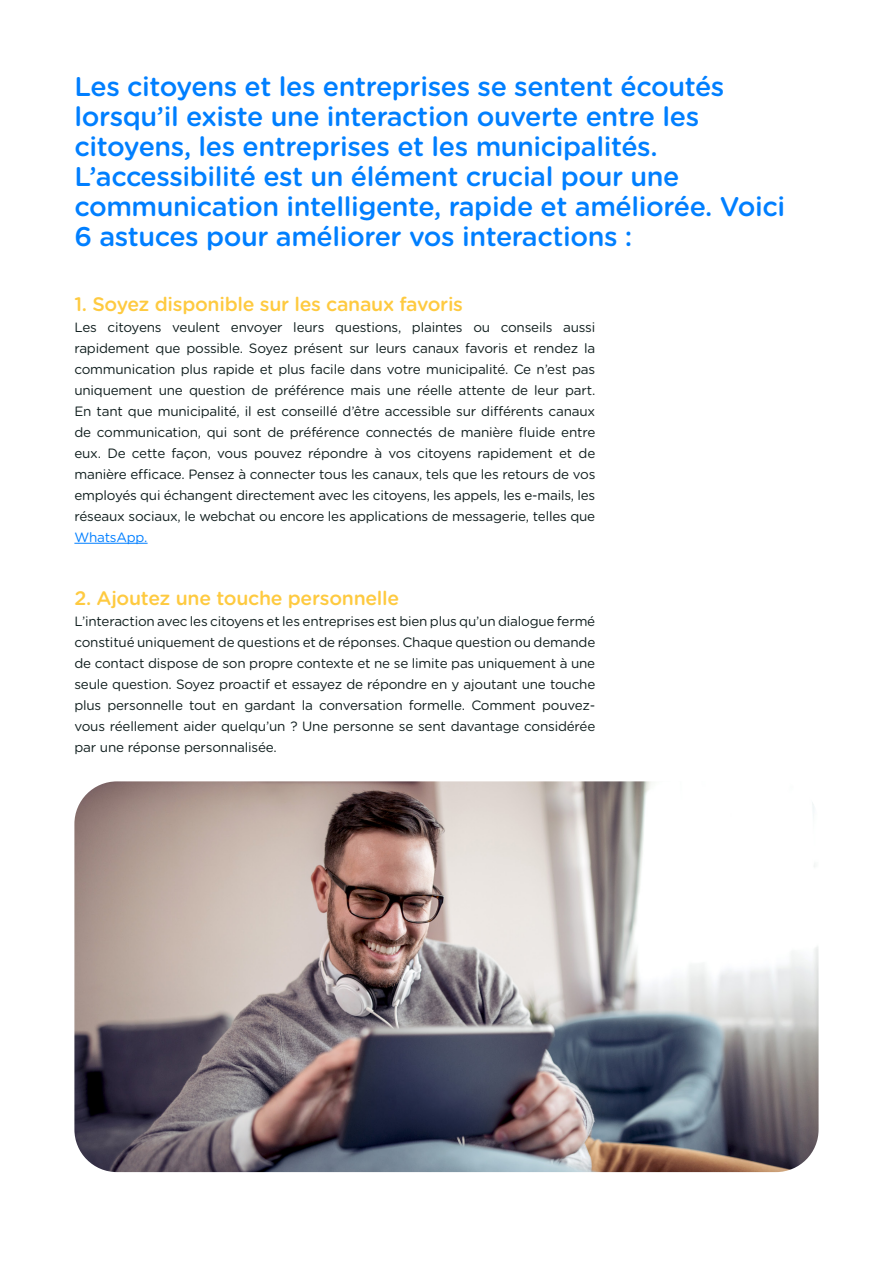
<style>
.page{position:relative;width:893px;height:1263px;background:#fff}
.page>*{position:absolute;margin:0;border:0;box-sizing:border-box;transform-origin:0 0}
.Sub_Chapter___CM_Blu{font:500 27px/30px "Gotham Rounded";letter-spacing:-.015em;color:#007fff}
.Sub_Chapter___CM_Blu-2{font:500 19.5px "Gotham Rounded";letter-spacing:-.015em;color:#feca40}
.Sub_Chapter___CM_Blu-3{font:13.5px/21px "Gotham Rounded";letter-spacing:-.015em;color:#101e1e;text-align:justify}
.s1{color:#007fff}
</style>
<div class="page">
<hr style="left:74px;top:543px;width:74px;height:1px;background:#007fff">
<img style="left:74px;top:781px;width:745px;height:391px">
<p class="Sub_Chapter___CM_Blu" style="left:74px;top:70px;width:712px">Les citoyens et les entreprises se sentent écoutés lorsqu’il existe une interaction ouverte entre les citoyens, les entreprises et les municipalités.<br>L’accessibilité est un élément crucial pour une communication intelligente, rapide et améliorée. Voici 6 astuces pour améliorer vos interactions :</p>
<p class="Sub_Chapter___CM_Blu-2" style="left:74px;top:290px;width:390px">1. Soyez disponible sur les canaux favoris</p>
<p class="Sub_Chapter___CM_Blu-3" style="left:74px;top:316px;width:522px">Les citoyens veulent envoyer leurs questions, plaintes ou conseils aussi rapidement que possible. Soyez présent sur leurs canaux favoris et rendez la communication plus rapide et plus facile dans votre municipalité. Ce n’est pas uniquement une question de préférence mais une réelle attente de leur part.<br>En tant que municipalité, il est conseillé d’être accessible sur différents canaux de communication, qui sont de préférence connectés de manière fluide entre eux. De cette façon, vous pouvez répondre à vos citoyens rapidement et de manière efficace. Pensez à connecter tous les canaux, tels que les retours de vos employés qui échangent directement avec les citoyens, les appels, les e-mails, les réseaux sociaux, le webchat ou encore les applications de messagerie, telles que <span class="s1">WhatsApp.</span></p>
<p class="Sub_Chapter___CM_Blu-2" style="left:74px;top:584px;width:326px">2. Ajoutez une touche personnelle</p>
<p class="Sub_Chapter___CM_Blu-3" style="left:74px;top:610px;width:522px">L’interaction avec les citoyens et les entreprises est bien plus qu’un dialogue fermé constitué uniquement de questions et de réponses. Chaque question ou demande de contact dispose de son propre contexte et ne se limite pas uniquement à une seule question. Soyez proactif et essayez de répondre en y ajoutant une touche plus personnelle tout en gardant la conversation formelle. Comment pouvez&shy;vous réellement aider quelqu’un ? Une personne se sent davantage considérée par une réponse personnalisée.</p>
</div>
